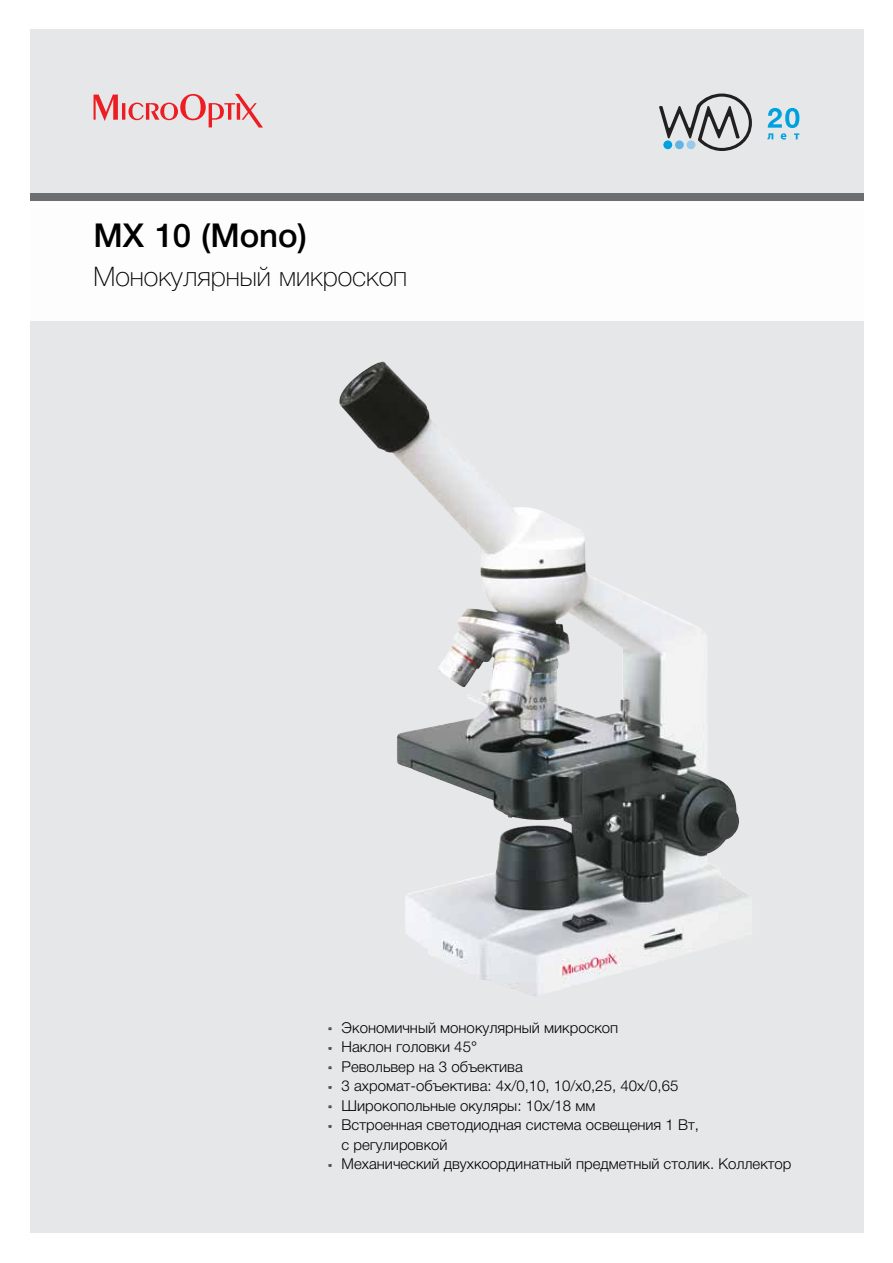
<style>
.page{position:relative;width:893px;height:1263px;background:#fff}
.page>*{position:absolute;margin:0;border:0;box-sizing:border-box;transform-origin:0 0}
.t1{font:500 33px "Helvetica Neue LTCYR";color:#000}
.t2{font:100 27px "Helvetica Neue LTCYR";color:#000}
.t3{font:300 15px/19.5px "Helvetica Neue LTCYR";color:#000}
.s1{font-weight:500;color:#808285}
</style>
<div class="page">
<div style="left:30px;top:30px;width:833px;height:1203px;background:#e6e7e8"></div>
<div style="left:0;top:193px;width:893px;height:127px;background:#fff"></div>
<div style="left:30px;top:193px;width:833px;height:7px;background:#6d6e71"></div>
<svg style="left:94px;top:94px;width:169px;height:34px"></svg>
<img style="left:339px;top:362px;width:408px;height:634px">
<svg style="left:659px;top:94px;width:93px;height:57px"></svg>
<div style="left:687px;top:140px;width:8px;height:9px;background:#9acaeb;border-radius:50%"></div>
<div style="left:675px;top:140px;width:9px;height:9px;background:#61b4e4;border-radius:50%"></div>
<div style="left:663px;top:140px;width:9px;height:9px;background:#00a1df;border-radius:50%"></div>
<svg style="left:767px;top:108px;width:32px;height:32px"></svg>
<h1 class="t1" style="left:94px;top:217px;width:215px">MX 10 (Mono)</h1>
<h2 class="t2" style="left:94px;top:261px;width:315px">Монокулярный микроскоп</h2>
<p class="t3" style="left:329px;top:1018px;width:291px"><span class="s1">-</span> Экономичный монокулярный микроскоп</p>
<p class="t3" style="left:329px;top:1037px;width:150px"><span class="s1">-</span> Наклон головки 45°</p>
<p class="t3" style="left:329px;top:1057px;width:195px"><span class="s1">-</span> Револьвер на 3 объектива</p>
<p class="t3" style="left:329px;top:1076px;width:351px"><span class="s1">-</span> 3 ахромат-объектива: 4x/0,10, 10/x0,25, 40x/0,65</p>
<p class="t3" style="left:329px;top:1096px;width:268px"><span class="s1">-</span> Широкопольные окуляры: 10х/18 мм</p>
<p class="t3" style="left:342px;top:1115px;width:359px;text-indent:-13px"><span class="s1">-</span> Встроенная светодиодная система освещения 1 Вт, с регулировкой</p>
<p class="t3" style="left:329px;top:1154px;width:464px"><span class="s1">-</span> Механический двухкоординатный предметный столик. Коллектор</p>
</div>
